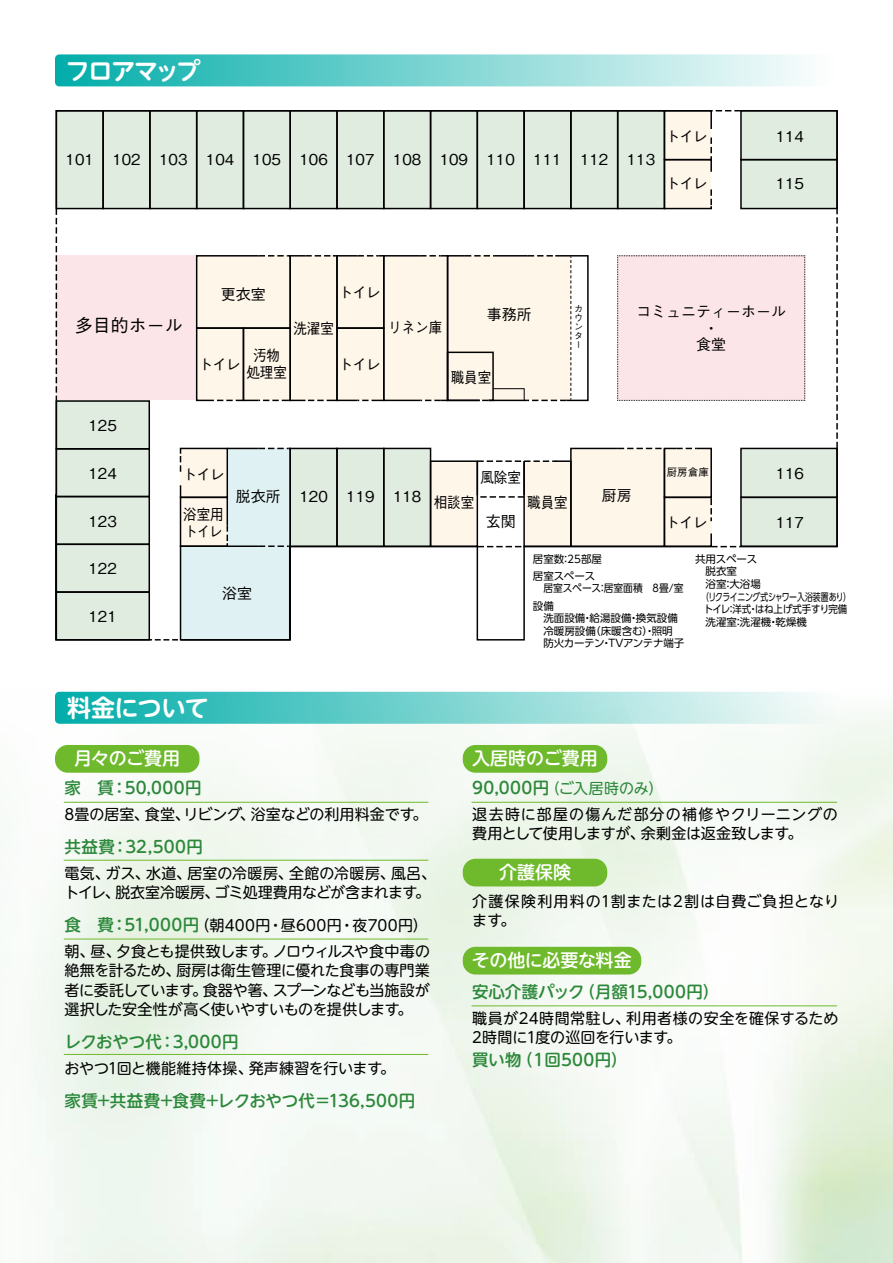
<style>
.page{position:relative;width:893px;height:1263px;background:#fff}
.page>*{position:absolute;margin:0;border:0;box-sizing:border-box;transform-origin:0 0}
.t1{font:700 24px "UD Shin M Go Pro De";letter-spacing:-.035em;color:#fff}
.t2{font:500 18px "UD Shin M Go Pro";color:#fff}
.t3{font:500 18px "UD Shin M Go Pro";letter-spacing:-.025em;color:#fff}
.t4{font:500 18px "Gothic BBB Pro";color:#000}
.t5{font:500 16.5px "UD Shin M Go Pro";letter-spacing:.015em;color:#2c883a}
.t6{font:500 16.5px "UD Shin M Go Pro";letter-spacing:-.01em;color:#2c883a}
.t7{font:15px/19.5px "UD Shin M Go Pro";color:#000}
.t8{font:500 15px/16.5px "Gothic BBB Pro";color:#000;text-align:center}
.t9{font:15px/19.5px "UD Shin M Go Pro";letter-spacing:.055em;color:#000}
.t10{font:500 15px/16.5px "Gothic BBB Pro";color:#000;text-align:center;scale:.9 1}
.t11{font:15px/19.5px "UD Shin M Go Pro";letter-spacing:.05em;color:#000}
.t12{font:15px "UD Shin M Go Pro";letter-spacing:-.045em;color:#000}
.t13{font:15px "UD Shin M Go Pro";letter-spacing:-.03em;color:#000}
.t14{font:15px "UD Shin M Go Pro";letter-spacing:-.035em;color:#000}
.t15{font:15px "UD Shin M Go Pro";letter-spacing:-.04em;color:#000}
.t16{font:15px "UD Shin M Go Pro";letter-spacing:.03em;color:#000}
.t17{font:15px "UD Shin M Go Pro";letter-spacing:.025em;color:#000}
.t18{font:15px "UD Shin M Go Pro";letter-spacing:-.065em;color:#000}
.t19{font:15px "UD Shin M Go Pro";letter-spacing:.005em;color:#2c883a}
.t20{font:10.5px/12.6px "UD Shin Go Pro";color:#000}
.t21{font:10.5px/12.6px "UD Shin Go Pro";letter-spacing:-.03em;color:#000}
.t22{font:10.5px/12.6px "UD Shin Go Pro";letter-spacing:-.02em;color:#000}
.t23{font:10.5px "UD Shin Go Pro";color:#000;scale:.93 1}
.t24{font:10.5px/12.6px "UD Shin Go Pro";color:#000;scale:.9 1}
.t25{font:500 10.5px "Gothic BBB Pro";color:#000}
.t26{font:500 9px/9px "Gothic BBB Pro";color:#000;text-align:justify}
</style>
<div class="page">
<img style="left:29px;top:691px;width:864px;height:572px">
<svg style="left:55px;top:110px;width:783px;height:531px"></svg>
<svg style="left:55px;top:692px;width:808px;height:32px;background:#82d6d3"></svg>
<svg style="left:55px;top:54px;width:751px;height:32px;background:#7cd4d2"></svg>
<div style="left:55px;top:745px;width:145px;height:28px;background:#6fba2c;border-radius:13px"></div>
<hr style="left:64px;top:802px;width:364px;height:1px;background:#6fba2c">
<hr style="left:64px;top:938px;width:364px;height:1px;background:#6fba2c">
<hr style="left:64px;top:860px;width:364px;height:1px;background:#6fba2c">
<hr style="left:64px;top:1054px;width:364px;height:1px;background:#6fba2c">
<div style="left:463px;top:745px;width:144px;height:28px;background:#6fba2c;border-radius:13px"></div>
<div style="left:463px;top:859px;width:144px;height:27px;background:#6fba2c;border-radius:13px"></div>
<div style="left:463px;top:947px;width:178px;height:27px;background:#6fba2c;border-radius:13px"></div>
<hr style="left:472px;top:1005px;width:365px;height:1px;background:#6fba2c">
<hr style="left:472px;top:802px;width:365px;height:1px;background:#6fba2c">
<h1 class="t1" style="left:66px;top:51px;width:136px">フロアマップ</h1>
<p class="t8" style="left:66px;top:149px;width:30px">101</p>
<p class="t8" style="left:112px;top:149px;width:30px">102</p>
<p class="t8" style="left:159px;top:149px;width:30px">103</p>
<p class="t8" style="left:206px;top:149px;width:30px">104</p>
<p class="t8" style="left:253px;top:149px;width:30px">105</p>
<p class="t8" style="left:299px;top:149px;width:30px">106</p>
<p class="t8" style="left:346px;top:149px;width:30px">107</p>
<p class="t8" style="left:393px;top:149px;width:30px">108</p>
<p class="t8" style="left:440px;top:149px;width:30px">109</p>
<p class="t8" style="left:486px;top:149px;width:30px">110</p>
<p class="t8" style="left:533px;top:149px;width:30px">111</p>
<p class="t8" style="left:580px;top:149px;width:30px">112</p>
<p class="t8" style="left:627px;top:149px;width:30px">113</p>
<p class="t8" style="left:665px;top:126px;width:44px">トイレ</p>
<p class="t8" style="left:665px;top:174px;width:44px">トイレ</p>
<p class="t8" style="left:776px;top:126px;width:30px">114</p>
<p class="t8" style="left:776px;top:174px;width:30px">115</p>
<p class="t4" style="left:75px;top:310px;width:110px">多目的ホール</p>
<p class="t8" style="left:89px;top:415px;width:30px">125</p>
<p class="t8" style="left:221px;top:284px;width:46px">更衣室</p>
<p class="t8" style="left:338px;top:282px;width:44px">トイレ</p>
<p class="t10" style="left:293px;top:319px;width:46px">洗濯室</p>
<p class="t10" style="left:388px;top:317px;width:61px">リネン庫</p>
<p class="t8" style="left:487px;top:305px;width:46px">事務所</p>
<p class="t10" style="left:246px;top:346px;width:46px">汚物処理室</p>
<p class="t8" style="left:198px;top:354px;width:44px">トイレ</p>
<p class="t8" style="left:338px;top:354px;width:44px">トイレ</p>
<p class="t10" style="left:451px;top:367px;width:46px">職員室</p>
<p class="t26" style="left:574px;top:303px;width:10px">カウンター</p>
<p class="t8" style="left:636px;top:301px;width:151px">コミュニティーホール</p>
<p class="t8" style="left:696px;top:318px;width:31px">・食堂</p>
<p class="t8" style="left:89px;top:463px;width:30px">124</p>
<p class="t8" style="left:89px;top:511px;width:30px">123</p>
<p class="t8" style="left:89px;top:558px;width:30px">122</p>
<p class="t8" style="left:89px;top:606px;width:30px">121</p>
<p class="t8" style="left:182px;top:464px;width:44px">トイレ</p>
<p class="t10" style="left:183px;top:505px;width:46px">浴室用</p>
<p class="t10" style="left:184px;top:521px;width:44px">トイレ</p>
<p class="t8" style="left:236px;top:486px;width:46px">脱衣所</p>
<p class="t8" style="left:222px;top:583px;width:31px">浴室</p>
<p class="t8" style="left:299px;top:486px;width:30px">120</p>
<p class="t8" style="left:346px;top:486px;width:30px">119</p>
<p class="t8" style="left:393px;top:486px;width:30px">118</p>
<p class="t10" style="left:480px;top:467px;width:46px">風除室</p>
<p class="t8" style="left:486px;top:512px;width:31px">玄関</p>
<p class="t10" style="left:527px;top:492px;width:46px">職員室</p>
<p class="t10" style="left:434px;top:492px;width:46px">相談室</p>
<p class="t8" style="left:602px;top:486px;width:31px">厨房</p>
<p class="t25" style="left:667px;top:464px;width:43px">厨房倉庫</p>
<p class="t8" style="left:665px;top:512px;width:44px">トイレ</p>
<p class="t8" style="left:776px;top:463px;width:30px">116</p>
<p class="t8" style="left:776px;top:512px;width:30px">117</p>
<p class="t20" style="left:533px;top:550px;width:64px;line-height:17.1px">居室数<br>居室スペース</p>
<p class="t23" style="left:543px;top:580px;width:152px">居室スペース居室面積　8畳室/</p>
<p class="t20" style="left:560px;top:552px;width:43px">：25部屋</p>
<p class="t23" style="left:598px;top:580px;width:12px">：</p>
<p class="t20" style="left:533px;top:599px;width:147px">設備<br>　洗面設備給湯設備換気設備</p>
<p class="t20" style="left:582px;top:611px;width:12px">・</p>
<p class="t20" style="left:628px;top:611px;width:12px">・</p>
<p class="t20" style="left:590px;top:624px;width:66px">（床暖含む）・</p>
<p class="t22" style="left:533px;top:624px;width:153px">　冷暖房設備<br>　防火カーテン TVアンテナ端子</p>
<p class="t20" style="left:652px;top:624px;width:22px">照明</p>
<p class="t20" style="left:601px;top:637px;width:12px">・</p>
<p class="t20" style="left:695px;top:552px;width:67px">共用スペース　脱衣室<br>　浴室大浴場</p>
<p class="t21" style="left:701px;top:577px;width:151px;text-indent:21px">：<br>（リクライニング式シャワー入浴装置あり(トイレ洋式はね上げ式手すり完備</p>
<p class="t24" style="left:695px;top:602px;width:126px;text-indent:31px">：<br>　洗濯室洗濯機乾燥機</p>
<p class="t24" style="left:749px;top:602px;width:12px">・</p>
<p class="t20" style="left:733px;top:615px;width:12px">：</p>
<p class="t20" style="left:768px;top:615px;width:12px">・</p>
<h1 class="t1" style="left:67px;top:688px;width:143px">料金について</h1>
<p class="t2" style="left:74px;top:744px;width:108px">月々のご費用</p>
<p class="t5" style="left:111px;top:775px;width:92px">：50,000円</p>
<p class="t5" style="left:65px;top:775px;width:51px">家　賃</p>
<p class="t7" style="left:184px;top:804px;width:60px">リビング</p>
<p class="t7" style="left:251px;top:804px;width:178px">浴室などの利用料金です。</p>
<p class="t7" style="left:145px;top:804px;width:47px">食堂、</p>
<p class="t7" style="left:65px;top:804px;width:86px">8畳の居室、</p>
<p class="t5" style="left:112px;top:833px;width:92px">：32,500円</p>
<p class="t7" style="left:240px;top:804px;width:16px">、</p>
<p class="t5" style="left:65px;top:833px;width:52px">共益費</p>
<p class="t7" style="left:105px;top:862px;width:46px">ガス、</p>
<p class="t7" style="left:289px;top:862px;width:107px">全館の冷暖房、</p>
<p class="t7" style="left:65px;top:862px;width:47px">電気、</p>
<p class="t7" style="left:188px;top:862px;width:107px">居室の冷暖房、</p>
<p class="t7" style="left:146px;top:862px;width:47px">水道、</p>
<p class="t7" style="left:391px;top:862px;width:47px">風呂、</p>
<p class="t15" style="left:215px;top:880px;width:204px">ゴミ処理費用などが含まれます</p>
<p class="t7" style="left:115px;top:882px;width:106px">脱衣室冷暖房、</p>
<p class="t7" style="left:65px;top:882px;width:57px">トイレ、</p>
<p class="t7" style="left:415px;top:882px;width:16px">。</p>
<p class="t5" style="left:65px;top:911px;width:51px">食　費</p>
<p class="t5" style="left:111px;top:911px;width:90px">：51,000円</p>
<p class="t7" style="left:195px;top:915px;width:90px">（朝400円・</p>
<p class="t17" style="left:281px;top:913px;width:148px">昼600円・夜700円(</p>
<p class="t7" style="left:116px;top:940px;width:162px">夕食とも提供致します。</p>
<p class="t18" style="left:273px;top:939px;width:159px">ノロウィルスや食中毒の</p>
<p class="t7" style="left:65px;top:940px;width:32px">朝、</p>
<p class="t7" style="left:90px;top:940px;width:32px">昼、</p>
<p class="t7" style="left:176px;top:960px;width:255px">厨房は衛生管理に優れた食事の専門業</p>
<p class="t14" style="left:65px;top:958px;width:117px">絶無を計るため、</p>
<p class="t12" style="left:273px;top:978px;width:159px">スプーンなども当施設が</p>
<p class="t7" style="left:203px;top:979px;width:76px">食器や箸、</p>
<p class="t14" style="left:65px;top:978px;width:131px">者に委託しています</p>
<p class="t7" style="left:192px;top:979px;width:16px">。</p>
<p class="t13" style="left:65px;top:997px;width:337px">選択した安全性が高く使いやすいものを提供します</p>
<p class="t5" style="left:159px;top:1028px;width:81px">：3,000円</p>
<p class="t7" style="left:398px;top:999px;width:16px">。</p>
<p class="t5" style="left:65px;top:1028px;width:99px">レクおやつ代</p>
<p class="t7" style="left:249px;top:1057px;width:148px">発声練習を行います。</p>
<p class="t7" style="left:65px;top:1057px;width:190px">おやつ1回と機能維持体操、</p>
<p class="t5" style="left:65px;top:1087px;width:352px">家賃+共益費+食費+レクおやつ代＝136,500円</p>
<p class="t2" style="left:472px;top:744px;width:127px">入居時のご費用</p>
<p class="t5" style="left:472px;top:775px;width:79px">90,000円</p>
<p class="t9" style="left:641px;top:804px;width:198px;text-indent:-169px">退去時に部屋の傷んだ部分の補修やクリーニングの余剰金は返金致します。</p>
<p class="t19" style="left:545px;top:777px;width:120px">（ご入居時のみ(</p>
<p class="t12" style="left:472px;top:822px;width:174px">費用として使用しますが、</p>
<p class="t2" style="left:499px;top:857px;width:73px">介護保険</p>
<p class="t11" style="left:472px;top:891px;width:368px">介護保険利用料の1割または2割は自費ご負担となります。</p>
<p class="t3" style="left:472px;top:945px;width:161px">その他に必要な料金</p>
<p class="t5" style="left:579px;top:978px;width:142px">（月額15,000円(</p>
<p class="t6" style="left:472px;top:978px;width:114px">安心介護パック</p>
<p class="t7" style="left:472px;top:1007px;width:211px">職員が24時間常駐し、<br>2時間に1度の巡回を行います。</p>
<p class="t5" style="left:530px;top:1046px;width:98px">１回500円(</p>
<p class="t16" style="left:626px;top:1006px;width:214px">利用者様の安全を確保するため</p>
<p class="t5" style="left:517px;top:1046px;width:18px">（</p>
<p class="t5" style="left:472px;top:1046px;width:51px">買い物</p>
</div>
